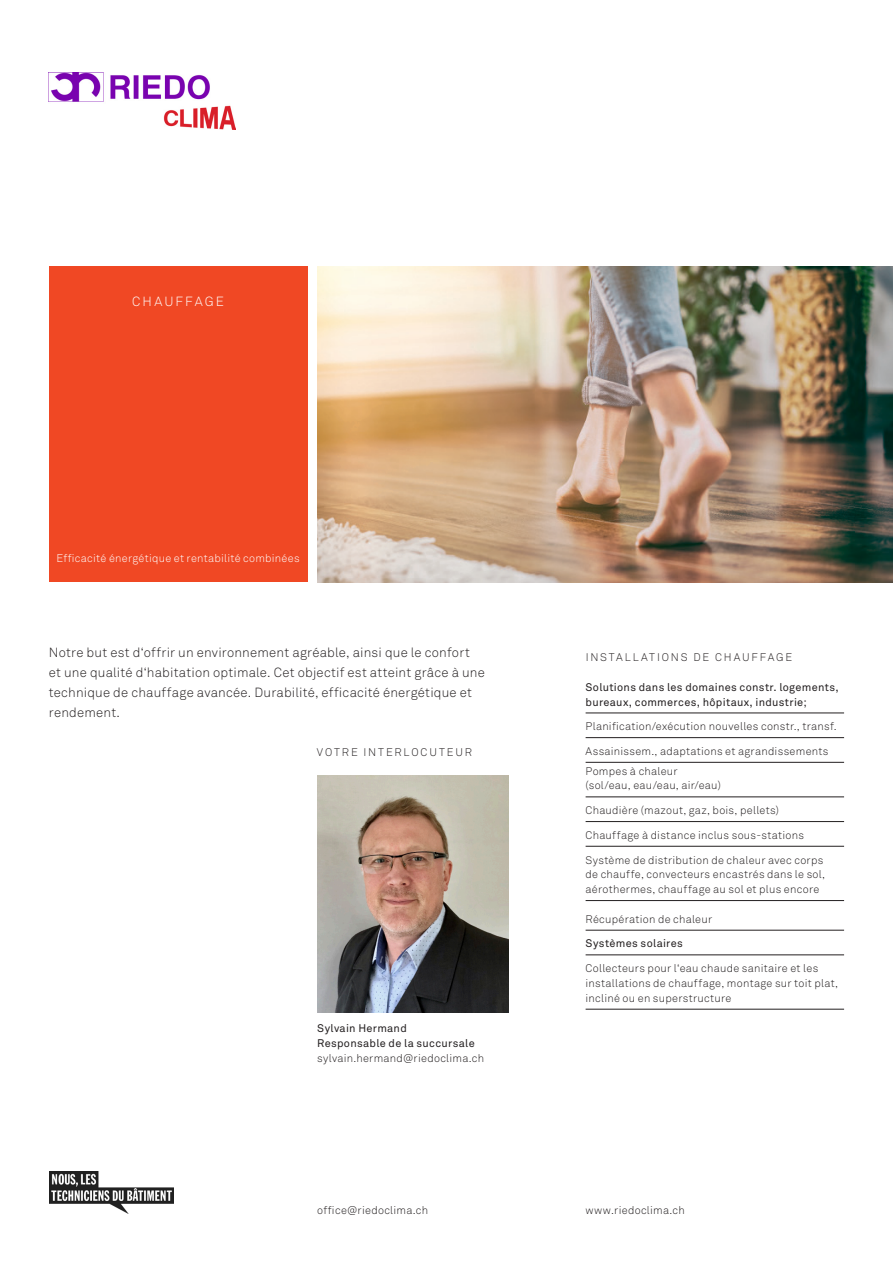
<style>
.page{position:relative;width:893px;height:1263px;background:#fff}
.page>*{position:absolute;margin:0;border:0;box-sizing:border-box;transform-origin:0 0}
.t1{font:300 13.2px/19.8px "Akkurat Std";letter-spacing:.015em;color:#231f20}
.t2{font:300 13.2px "Akkurat Std";letter-spacing:.16em;color:#fff}
.Underline-Thin{font:300 10.95px/14.9px "Akkurat Std";letter-spacing:.025em;color:#231f20}
.Underline-Bold{font:10.95px/14.9px "Akkurat Std";letter-spacing:.025em;color:#231f20}
.t3{font:300 10.95px "Akkurat Std";letter-spacing:.025em;color:#fff}
.Underline-Thin-2{font:300 10.95px "Akkurat Std";letter-spacing:.17em;color:#231f20}
.Versal{font:300 10.95px "Akkurat Std";letter-spacing:.17em;color:#231f20}
</style>
<div class="page">
<hr style="left:586px;top:713px;width:258px;height:1px;background:#231f20">
<hr style="left:586px;top:954px;width:258px;height:1px;background:#231f20">
<hr style="left:586px;top:737px;width:258px;height:1px;background:#231f20">
<hr style="left:586px;top:762px;width:258px;height:1px;background:#231f20">
<hr style="left:586px;top:797px;width:258px;height:1px;background:#231f20">
<hr style="left:586px;top:821px;width:258px;height:1px;background:#231f20">
<hr style="left:586px;top:846px;width:258px;height:1px;background:#231f20">
<hr style="left:586px;top:930px;width:258px;height:1px;background:#231f20">
<hr style="left:586px;top:900px;width:258px;height:1px;background:#231f20">
<hr style="left:586px;top:1009px;width:258px;height:1px;background:#231f20">
<div style="left:49px;top:266px;width:258px;height:316px;background:#f04824"></div>
<img style="left:317px;top:266px;width:576px;height:316px">
<img style="left:317px;top:775px;width:192px;height:237px">
<img style="left:49px;top:72px;width:186px;height:58px">
<img style="left:49px;top:1171px;width:124px;height:43px">
<p class="t2" style="left:132px;top:293px;width:93px">CHAUFFAGE</p>
<p class="t3" style="left:57px;top:552px;width:245px">Efficacité énergétique et rentabilité combinées</p>
<p class="t1" style="left:49px;top:643px;width:438px">Notre but est d‘offrir un environnement agréable, ainsi que le confort et une qualité d‘habitation optimale. Cet objectif est atteint grâce à une technique de chauffage avancée. Durabilité, efficacité énergétique et</p>
<p class="t1" style="left:49px;top:702px;width:73px">rendement.</p>
<p class="Versal" style="left:317px;top:745px;width:157px">VOTRE INTERLOCUTEUR</p>
<p class="Underline-Bold" style="left:317px;top:1021px;width:91px">Sylvain Hermand</p>
<p class="Underline-Bold" style="left:317px;top:1036px;width:159px">Responsable de la succursale</p>
<p class="Underline-Thin" style="left:317px;top:1050px;width:168px">sylvain.hermand@riedoclima.ch</p>
<p class="Underline-Thin-2" style="left:586px;top:651px;width:208px">INSTALLATIONS DE CHAUFFAGE</p>
<p class="Underline-Bold" style="left:586px;top:679px;width:255px">Solutions dans les domaines constr. logements, bureaux, commerces, hôpitaux, industrie;</p>
<p class="Underline-Thin" style="left:586px;top:719px;width:253px">Planification/exécution nouvelles constr., transf.</p>
<p class="Underline-Thin" style="left:586px;top:744px;width:244px">Assainissem., adaptations et agrandissements</p>
<p class="Underline-Thin" style="left:586px;top:763px;width:137px">Pompes à chaleur (sol/eau, eau/eau, air/eau)</p>
<p class="Underline-Thin" style="left:586px;top:803px;width:195px">Chaudière (mazout, gaz, bois, pellets)</p>
<p class="Underline-Thin" style="left:586px;top:827px;width:220px">Chauffage à distance inclus sous-stations</p>
<p class="Underline-Thin" style="left:586px;top:852px;width:241px">Système de distribution de chaleur avec corps de chauffe, convecteurs encastrés dans le sol, aérothermes, chauffage au sol et plus encore</p>
<p class="Underline-Thin" style="left:586px;top:911px;width:128px">Récupération de chaleur</p>
<p class="Underline-Bold" style="left:586px;top:936px;width:99px">Systèmes solaires</p>
<p class="Underline-Thin" style="left:586px;top:961px;width:254px">Collecteurs pour l‘eau chaude sanitaire et les installations de chauffage, montage sur toit plat, incliné ou en superstructure</p>
<p class="Underline-Thin" style="left:317px;top:1203px;width:112px">office@riedoclima.ch</p>
<p class="Underline-Thin" style="left:586px;top:1203px;width:101px">www.riedoclima.ch</p>
</div>
